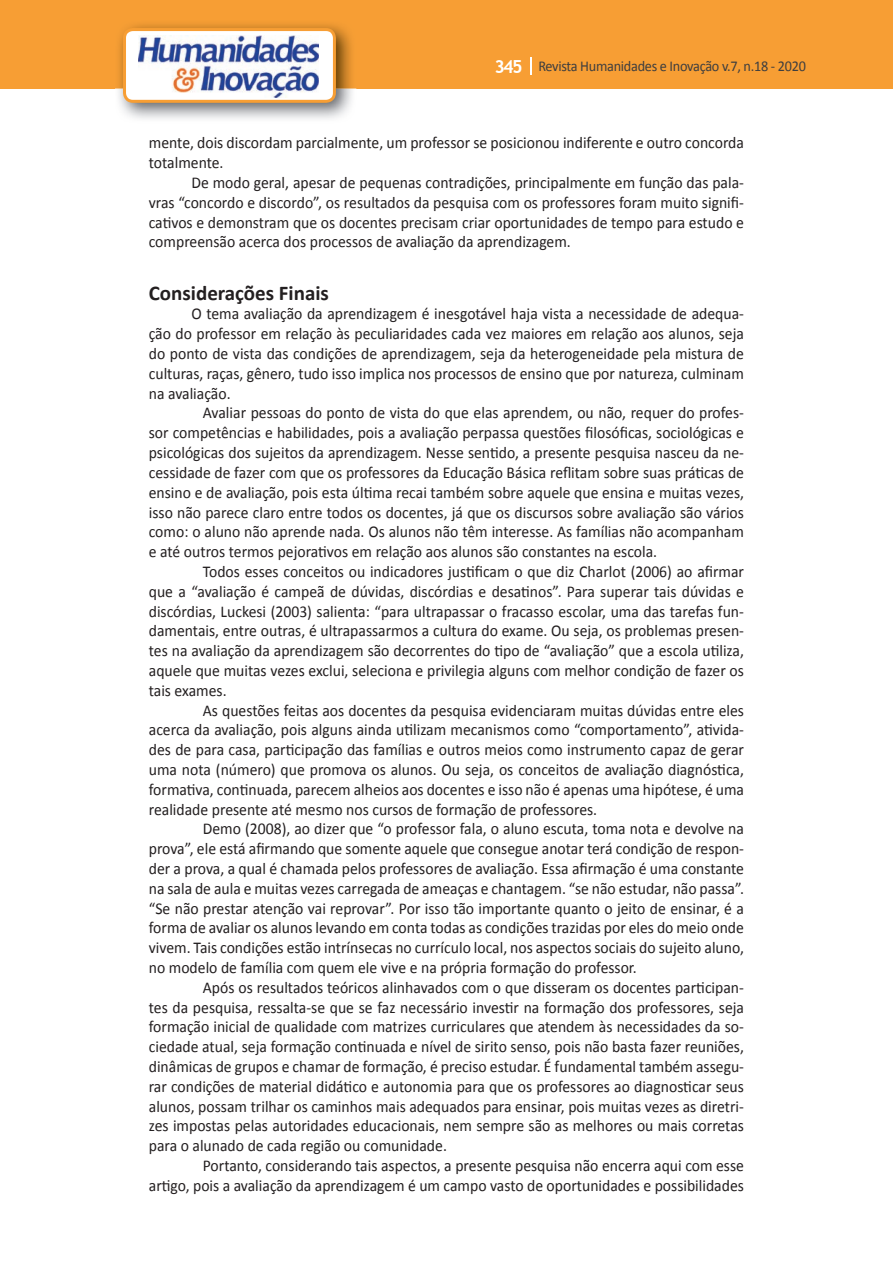
<style>
.page{position:relative;width:893px;height:1263px;background:#fff}
.page>*{position:absolute;margin:0;border:0;box-sizing:border-box;transform-origin:0 0}
.t1{font:700 21px "Calibri";color:#231f20}
.t2{font:16.5px/19.8px "Calibri";color:#231f20;text-align:justify;scale:.95 1}
.t3{font:15px "Calibri";letter-spacing:-.02em;color:#3e3e3f;scale:.95 1}
.s1{font-family:"Trebuchet MS";font-weight:700;font-size:18px;color:#fff}
</style>
<div class="page">
<div style="left:0;top:0;width:893px;height:88px;background:#f79e34"></div>
<svg style="left:530px;top:57px;width:2px;height:18px"></svg>
<img style="left:115px;top:24px;width:241px;height:95px">
<svg style="left:123px;top:28px;width:213px;height:75px"></svg>
<p class="t3" style="left:495px;top:57px;width:329px"><span class="s1">345</span> Revista Humanidades e Inovação v.7, n.18 - 2020</p>
<p class="t2" style="left:149px;top:133px;width:628px">mente, dois discordam parcialmente, um professor se posicionou indiferente e outro concorda totalmente.</p>
<p class="t2" style="left:149px;top:173px;width:628px;text-indent:43px">De modo geral, apesar de pequenas contradições, principalmente em função das pala&shy;vras “concordo e discordo”, os resultados da pesquisa com os professores foram muito signifi&shy;cativos e demonstram que os docentes precisam criar oportunidades de tempo para estudo e compreensão acerca dos processos de avaliação da aprendizagem.</p>
<p class="t1" style="left:149px;top:279px;width:182px">Considerações Finais</p>
<p class="t2" style="left:149px;top:304px;width:628px;text-indent:43px">O tema avaliação da aprendizagem é inesgotável haja vista a necessidade de adequa&shy;ção do professor em relação às peculiaridades cada vez maiores em relação aos alunos, seja do ponto de vista das condições de aprendizagem, seja da heterogeneidade pela mistura de culturas, raças, gênero, tudo isso implica nos processos de ensino que por natureza, culminam na avaliação.</p>
<p class="t2" style="left:149px;top:403px;width:628px;text-indent:54px">Avaliar pessoas do ponto de vista do que elas aprendem, ou não, requer do profes&shy;sor competências e habilidades, pois a avaliação perpassa questões filosóficas, sociológicas e psicológicas dos sujeitos da aprendizagem. Nesse sentido, a presente pesquisa nasceu da ne&shy;cessidade de fazer com que os professores da Educação Básica reflitam sobre suas práticas de ensino e de avaliação, pois esta última recai também sobre aquele que ensina e muitas vezes, isso não parece claro entre todos os docentes, já que os discursos sobre avaliação são vários como: o aluno não aprende nada. Os alunos não têm interesse. As famílias não acompanham e até outros termos pejorativos em relação aos alunos são constantes na escola.</p>
<p class="t2" style="left:149px;top:562px;width:628px;text-indent:54px">Todos esses conceitos ou indicadores justificam o que diz Charlot (2006) ao afirmar que a “avaliação é campeã de dúvidas, discórdias e desatinos”. Para superar tais dúvidas e discórdias, Luckesi (2003) salienta: “para ultrapassar o fracasso escolar, uma das tarefas fun&shy;damentais, entre outras, é ultrapassarmos a cultura do exame. Ou seja, os problemas presen&shy;tes na avaliação da aprendizagem são decorrentes do tipo de “avaliação” que a escola utiliza, aquele que muitas vezes exclui, seleciona e privilegia alguns com melhor condição de fazer os tais exames.</p>
<p class="t2" style="left:149px;top:700px;width:628px;text-indent:54px">As questões feitas aos docentes da pesquisa evidenciaram muitas dúvidas entre eles acerca da avaliação, pois alguns ainda utilizam mecanismos como “comportamento”, ativida&shy;des de para casa, participação das famílias e outros meios como instrumento capaz de gerar uma nota (número) que promova os alunos. Ou seja, os conceitos de avaliação diagnóstica, formativa, continuada, parecem alheios aos docentes e isso não é apenas uma hipótese, é uma realidade presente até mesmo nos cursos de formação de professores.</p>
<p class="t2" style="left:149px;top:819px;width:628px;text-indent:54px">Demo (2008), ao dizer que “o professor fala, o aluno escuta, toma nota e devolve na prova”, ele está afirmando que somente aquele que consegue anotar terá condição de respon&shy;der a prova, a qual é chamada pelos professores de avaliação. Essa afirmação é uma constante na sala de aula e muitas vezes carregada de ameaças e chantagem. “se não estudar, não passa”. “Se não prestar atenção vai reprovar”. Por isso tão importante quanto o jeito de ensinar, é a forma de avaliar os alunos levando em conta todas as condições trazidas por eles do meio onde vivem. Tais condições estão intrínsecas no currículo local, nos aspectos sociais do sujeito aluno, no modelo de família com quem ele vive e na própria formação do professor.</p>
<p class="t2" style="left:149px;top:977px;width:628px;text-indent:54px">Após os resultados teóricos alinhavados com o que disseram os docentes participan&shy;tes da pesquisa, ressalta-se que se faz necessário investir na formação dos professores, seja formação inicial de qualidade com matrizes curriculares que atendem às necessidades da so&shy;ciedade atual, seja formação continuada e nível de sirito senso, pois não basta fazer reuniões, dinâmicas de grupos e chamar de formação, é preciso estudar. É fundamental também assegu&shy;rar condições de material didático e autonomia para que os professores ao diagnosticar seus alunos, possam trilhar os caminhos mais adequados para ensinar, pois muitas vezes as diretri&shy;zes impostas pelas autoridades educacionais, nem sempre são as melhores ou mais corretas para o alunado de cada região ou comunidade.</p>
<p class="t2" style="left:149px;top:1156px;width:628px;text-align:right">Portanto, considerando tais aspectos, a presente pesquisa não encerra aqui com esse<br>artigo, pois a avaliação da aprendizagem é um campo vasto de oportunidades e possibilidades</p>
</div>
